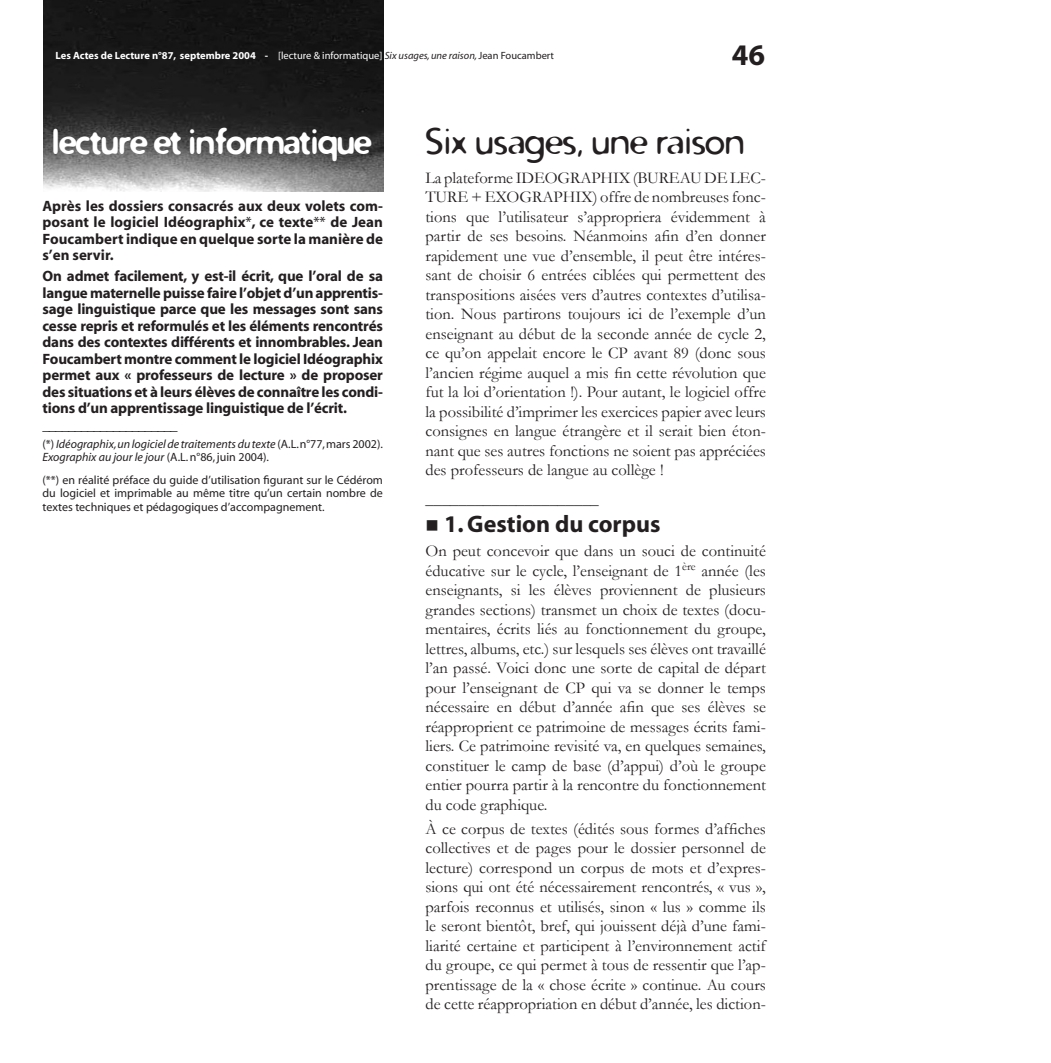
<style>
.page{position:relative;width:1051px;height:1063px;background:#fff}
.page>*{position:absolute;margin:0;border:0;box-sizing:border-box;transform-origin:0 0}
.t1{font:36px "Distro";color:#231f20}
.t2{font:700 33px "Distro";letter-spacing:-.01em;color:#fff}
.t3{font:700 30px "Myriad";color:#231f20}
.t4{font:700 24px "Myriad";color:#231f20}
.t5{font:16.5px/19.5px "Garamond";color:#231f20;text-align:justify}
.t6{font:700 15px/16.5px "Myriad";letter-spacing:-.015em;color:#231f20;text-align:justify}
.t7{font:12px/13.5px "Myriad";color:#231f20;text-align:justify}
.t8{font:italic 12px/13.5px "Myriad";color:#231f20}
.t9{font:700 10.5px "Myriad";color:#fff}
.s1{font-weight:400}
.s2{font-weight:400;font-style:italic;color:#231f20}
.s3{font-weight:400;color:#231f20}
.s4{font-style:normal}
</style>
<div class="page">
<img style="left:44px;top:0;width:339px;height:191px">
<p class="t9" style="left:56px;top:49px;width:500px">Les Actes de Lecture n°87, septembre 2004 - <span class="s1">[lecture &amp; informatique]</span> <span class="s2">Six usages, une raison,</span> <span class="s3">Jean Foucambert</span></p>
<h3 class="t3" style="left:731px;top:37px;width:35px">46</h3>
<h2 class="t2" style="left:51px;top:119px;width:321px">lecture et informatique</h2>
<p class="t6" style="left:43px;top:197px;width:342px">Après les dossiers consacrés aux deux volets com&shy;posant le logiciel Idéographix<span class="s1">*</span>, ce texte<span class="s1">**</span> de Jean Foucambert indique en quelque sorte la manière de s’en servir.</p>
<p class="t6" style="left:43px;top:268px;width:342px;text-align:left">On admet facilement, y est-il écrit, que l’oral de sa langue maternelle puisse faire l’objet d’un apprentis&shy;sage linguistique parce que les messages sont sans cesse repris et reformulés et les éléments rencontrés dans des contextes différents et innombrables. Jean Foucambert montre comment le logiciel Idéographix permet aux « professeurs de lecture » de proposer des situations et à leurs élèves de connaître les condi&shy;tions d’un apprentissage linguistique de l’écrit. _____________________</p>
<p class="t8" style="left:43px;top:437px;width:342px"><span class="s4">(*)</span> Idéographix, un logiciel de traitements du texte <span class="s4">(A.L. n°77, mars 2002).<br></span>Exographix au jour le jour <span class="s4">(A.L. n°86, juin 2004).</span></p>
<p class="t7" style="left:43px;top:473px;width:342px">(**) en réalité préface du guide d’utilisation figurant sur le Cédérom du logiciel et imprimable au même titre qu’un certain nombre de textes techniques et pédagogiques d’accompagnement.</p>
<h1 class="t1" style="left:425px;top:119px;width:320px">Six usages, une raison</h1>
<p class="t5" style="left:425px;top:167px;width:342px">La plateforme IDEOGRAPHIX (BUREAU DE LEC-TURE + EXOGRAPHIX) offre de nombreuses fonc&shy;tions que l’utilisateur s’appropriera évidemment à partir de ses besoins. Néanmoins afin d’en donner rapidement une vue d’ensemble, il peut être intéres&shy;sant de choisir 6 entrées ciblées qui permettent des transpositions aisées vers d’autres contextes d’utilisa&shy;tion. Nous partirons toujours ici de l’exemple d’un enseignant au début de la seconde année de cycle 2, ce qu’on appelait encore le CP avant 89 (donc sous l’ancien régime auquel a mis fin cette révolution que fut la loi d’orientation !). Pour autant, le logiciel offre la possibilité d’imprimer les exercices papier avec leurs consignes en langue étrangère et il serait bien éton&shy;nant que ses autres fonctions ne soient pas appréciées des professeurs de langue au collège !</p>
<p class="t5" style="left:425px;top:488px;width:175px">_____________________</p>
<h3 class="t4" style="left:425px;top:510px;width:236px">■ 1. Gestion du corpus</h3>
<p class="t5" style="left:425px;top:541px;width:342px">On peut concevoir que dans un souci de continuité éducative sur le cycle, l’enseignant de 1<sup>ère</sup> année (les enseignants, si les élèves proviennent de plusieurs grandes sections) transmet un choix de textes (docu&shy;mentaires, écrits liés au fonctionnement du groupe, lettres, albums, etc.) sur lesquels ses élèves ont travaillé l’an passé. Voici donc une sorte de capital de départ pour l’enseignant de CP qui va se donner le temps nécessaire en début d’année afin que ses élèves se réapproprient ce patrimoine de messages écrits fami&shy;liers. Ce patrimoine revisité va, en quelques semaines, constituer le camp de base (d’appui) d’où le groupe entier pourra partir à la rencontre du fonctionnement du code graphique.</p>
<p class="t5" style="left:425px;top:818px;width:342px">À ce corpus de textes (édités sous formes d’affiches collectives et de pages pour le dossier personnel de lecture) correspond un corpus de mots et d’expres&shy;sions qui ont été nécessairement rencontrés, « vus », parfois reconnus et utilisés, sinon « lus » comme ils le seront bientôt, bref, qui jouissent déjà d’une fami&shy;liarité certaine et participent à l’environnement actif du groupe, ce qui permet à tous de ressentir que l’ap&shy;prentissage de la « chose écrite » continue. Au cours de cette réappropriation en début d’année, les diction-</p>
</div>
